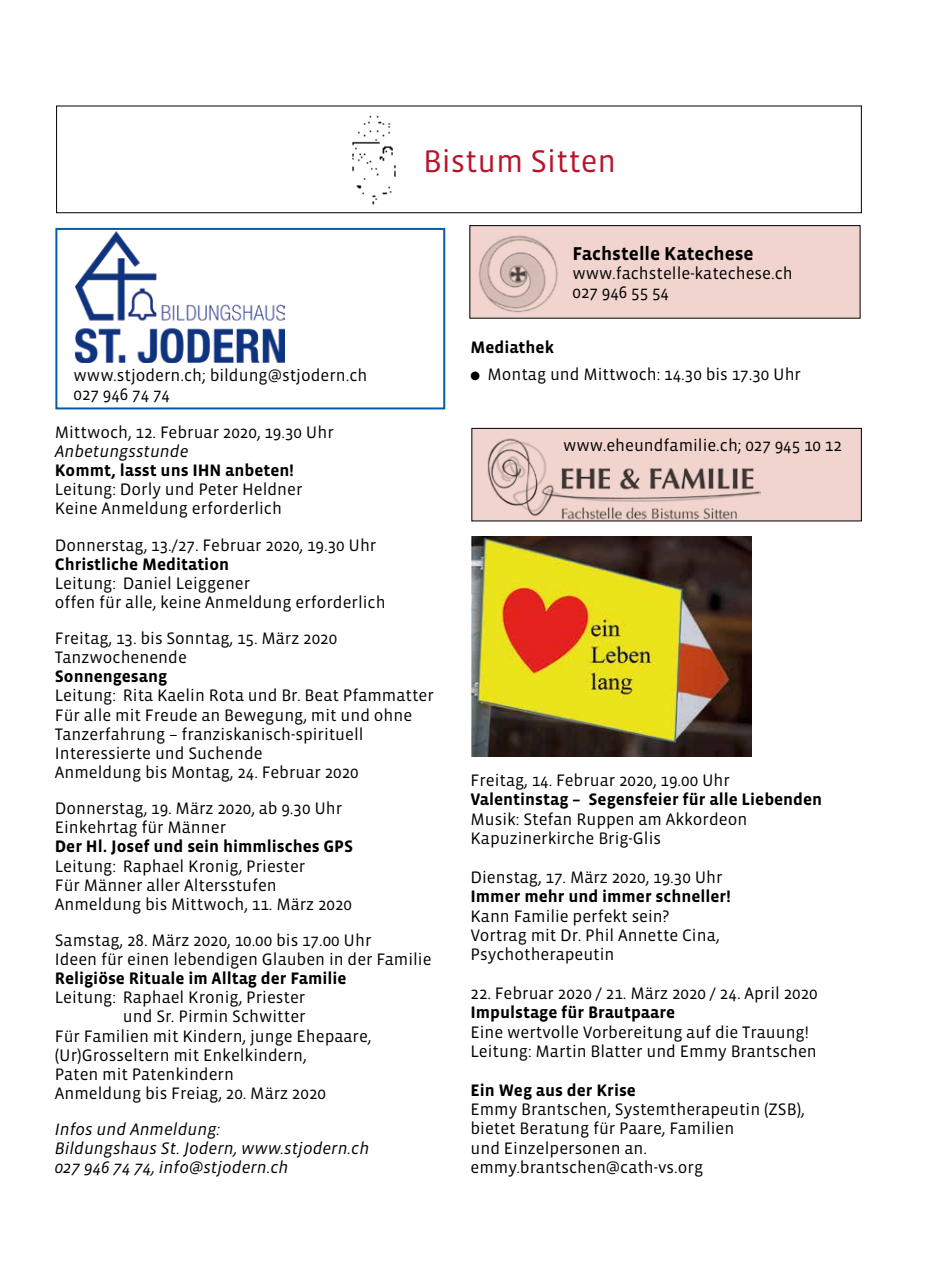
<style>
.page{position:relative;width:942px;height:1276px;background:#fff}
.page>*{position:absolute;margin:0;border:0;box-sizing:border-box;transform-origin:0 0}
.t1{font:32px "Vista Sans";color:#b7142c}
.t2{font:700 19px "Vista Sans";color:#000}
.t3{font:17px/19.2px "Vista Sans";color:#000}
.t4{font:700 17px "Vista Sans";color:#000}
.t5{font:italic 17px/19.2px "Vista Sans";color:#000}
</style>
<div class="page">
<img style="left:348px;top:106px;width:52px;height:99px">
<div style="left:469px;top:226px;width:390px;height:92px;background:#f0d4cd"></div>
<div style="left:469px;top:225px;width:391px;height:94px;border:1px solid #000"></div>
<img style="left:478px;top:235px;width:80px;height:78px">
<img style="left:75px;top:232px;width:209px;height:131px">
<div style="left:55px;top:228px;width:390px;height:181px;border:2px solid #005eaa"></div>
<div style="left:471px;top:428px;width:390px;height:93px;background:#f0d4cd"></div>
<div style="left:471px;top:428px;width:390px;height:93px;border:1px solid #000"></div>
<img style="left:485px;top:438px;width:275px;height:83px">
<img style="left:471px;top:536px;width:280px;height:221px">
<h1 class="t1" style="left:423px;top:145px;width:194px">Bistum Sitten</h1>
<p class="t3" style="left:73px;top:366px;width:295px">www.stjodern.ch; bildung@stjodern.ch<br>027 946 74 74</p>
<p class="t3" style="left:55px;top:423px;width:280px">Mittwoch, 12. Februar 2020, 19.30 Uhr</p>
<p class="t5" style="left:55px;top:442px;width:135px">Anbetungsstunde</p>
<p class="t4" style="left:55px;top:462px;width:240px">Kommt, lasst uns IHN anbeten!</p>
<p class="t3" style="left:55px;top:480px;width:249px">Leitung: Dorly und Peter Heldner<br>Keine Anmeldung erforderlich</p>
<p class="t3" style="left:55px;top:535px;width:323px">Donnerstag, 13./27. Februar 2020, 19.30 Uhr</p>
<p class="t4" style="left:55px;top:555px;width:176px">Christliche Meditation</p>
<p class="t3" style="left:55px;top:574px;width:332px">Leitung: Daniel Leiggener<br>offen für alle, keine Anmeldung erforderlich</p>
<p class="t3" style="left:55px;top:629px;width:284px">Freitag, 13. bis Sonntag, 15. März 2020<br>Tanzwochenende</p>
<p class="t4" style="left:55px;top:668px;width:114px">Sonnengesang</p>
<p class="t3" style="left:55px;top:686px;width:380px">Leitung: Rita Kaelin Rota und Br. Beat Pfammatter Für alle mit Freude an Bewegung, mit und ohne Tanzerfahrung – franziskanisch-spirituell Interessierte und Suchende<br>Anmeldung bis Montag, 24. Februar 2020</p>
<p class="t3" style="left:55px;top:799px;width:289px">Donnerstag, 19. März 2020, ab 9.30 Uhr<br>Einkehrtag für Männer</p>
<p class="t4" style="left:55px;top:838px;width:300px">Der Hl. Josef und sein himmlisches GPS</p>
<p class="t3" style="left:55px;top:856px;width:298px">Leitung: Raphael Kronig, Priester<br>Für Männer aller Altersstufen<br>Anmeldung bis Mittwoch, 11. März 2020</p>
<p class="t3" style="left:55px;top:931px;width:378px">Samstag, 28. März 2020, 10.00 bis 17.00 Uhr<br>Ideen für einen lebendigen Glauben in der Familie</p>
<p class="t4" style="left:55px;top:969px;width:293px">Religiöse Rituale im Alltag der Familie</p>
<p class="t3" style="left:55px;top:988px;width:252px">Leitung: Raphael Kronig, Priester</p>
<p class="t3" style="left:123px;top:1007px;width:184px">und Sr. Pirmin Schwitter</p>
<p class="t3" style="left:55px;top:1026px;width:318px">Für Familien mit Kindern, junge Ehepaare,</p>
<p class="t3" style="left:55px;top:1045px;width:253px">(Ur)Grosseltern mit Enkelkindern,</p>
<p class="t3" style="left:55px;top:1064px;width:181px">Paten mit Patenkindern</p>
<p class="t3" style="left:55px;top:1084px;width:272px">Anmeldung bis Freiag, 20. März 2020</p>
<p class="t5" style="left:55px;top:1120px;width:316px">Infos und Anmeldung:<br>Bildungshaus St. Jodern, www.stjodern.ch<br>027 946 74 74, info@stjodern.ch</p>
<p class="t2" style="left:572px;top:244px;width:183px">Fachstelle Katechese</p>
<p class="t3" style="left:572px;top:264px;width:222px">www.fachstelle-katechese.ch<br>027 946 55 54</p>
<p class="t4" style="left:470px;top:339px;width:85px">Mediathek</p>
<p class="t3" style="left:470px;top:365px;width:332px">● Montag und Mittwoch: 14.30 bis 17.30 Uhr</p>
<p class="t3" style="left:562px;top:436px;width:280px">www.eheundfamilie.ch; 027 945 10 12</p>
<p class="t3" style="left:470px;top:771px;width:261px">Freitag, 14. Februar 2020, 19.00 Uhr</p>
<p class="t4" style="left:470px;top:791px;width:353px">Valentinstag – Segensfeier für alle Liebenden</p>
<p class="t3" style="left:470px;top:809px;width:278px">Musik: Stefan Ruppen am Akkordeon<br>Kapuzinerkirche Brig-Glis</p>
<p class="t3" style="left:470px;top:868px;width:253px">Dienstag, 17. März 2020, 19.30 Uhr</p>
<p class="t4" style="left:470px;top:887px;width:261px">Immer mehr und immer schneller!</p>
<p class="t3" style="left:470px;top:906px;width:250px">Kann Familie perfekt sein?<br>Vortrag mit Dr. Phil Annette Cina,<br>Psychotherapeutin</p>
<p class="t3" style="left:470px;top:984px;width:348px">22. Februar 2020 / 21. März 2020 / 24. April 2020</p>
<p class="t4" style="left:470px;top:1004px;width:206px">Impulstage für Brautpaare</p>
<p class="t3" style="left:470px;top:1022px;width:348px">Eine wertvolle Vorbereitung auf die Trauung!<br>Leitung: Martin Blatter und Emmy Brantschen</p>
<p class="t4" style="left:470px;top:1081px;width:167px">Ein Weg aus der Krise</p>
<p class="t3" style="left:470px;top:1100px;width:336px">Emmy Brantschen, Systemtherapeutin (ZSB), bietet Beratung für Paare, Familien<br>und Einzelpersonen an. emmy.brantschen@cath-vs.org</p>
</div>
